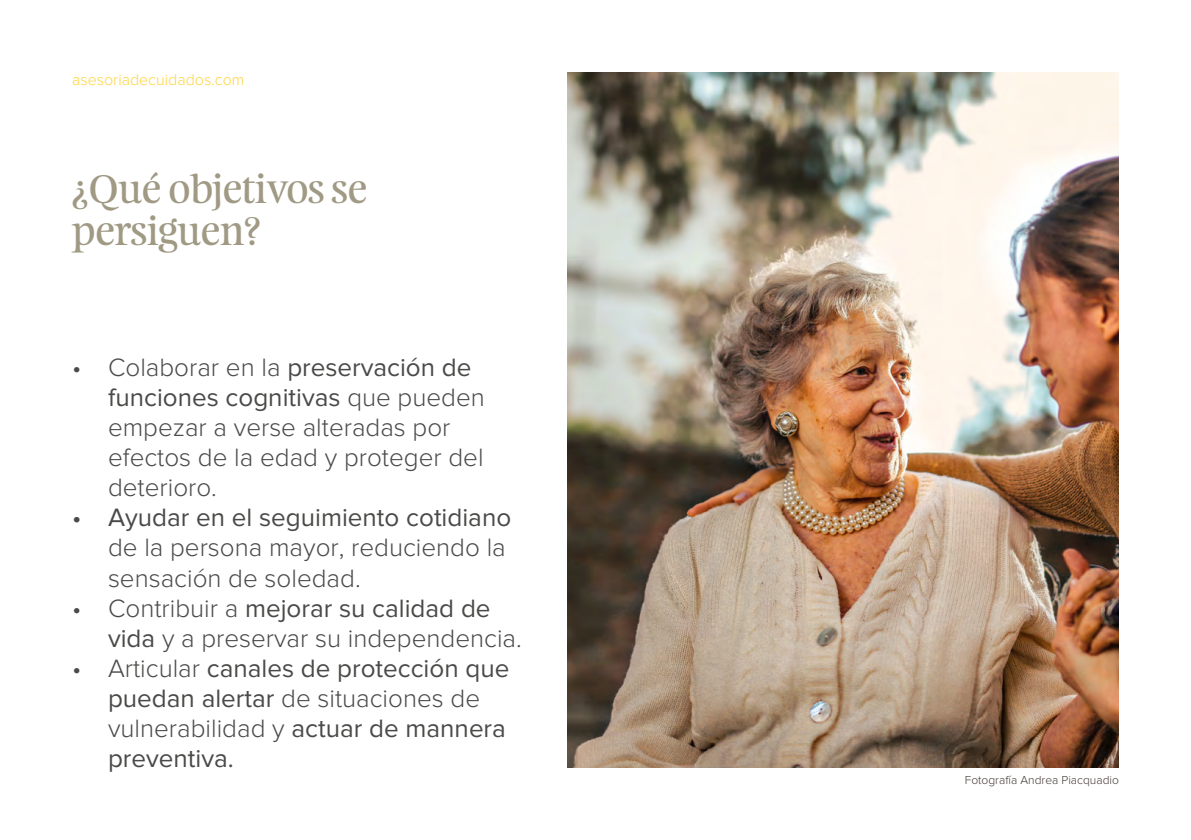
<style>
.page{position:relative;width:1191px;height:840px;background:#fff}
.page>*{position:absolute;margin:0;border:0;box-sizing:border-box;transform-origin:0 0}
.t1{font:36px/42px "Feijoa Display";color:#a09a84}
.t2{font:300 26px/30px "Proxima Nova";color:#4a4a49}
.t3{font:26px/30px "Proxima Nova";color:#4a4a49}
.t4{font:300 16px "Proxima Nova";color:#fed440}
.t5{font:300 12px "Proxima Nova";color:#453a36}
.s1{font-weight:400}
.s2{font-weight:300}
</style>
<div class="page">
<img style="left:567px;top:72px;width:552px;height:695px">
<p class="t4" style="left:72px;top:72px;width:174px">asesoriadecuidados.com</p>
<h1 class="t1" style="left:72px;top:169px;width:297px">¿Qué objetivos se persiguen?</h1>
<p class="t2" style="left:108px;top:353px;width:378px;text-indent:-36px">• Colaborar en la <span class="s1">preservación de funciones cognitivas</span> que pueden empezar a verse alteradas por efectos de la edad y proteger del deterioro.</p>
<p class="t3" style="left:72px;top:503px;width:441px">• Ayudar en el seguimiento cotidiano</p>
<p class="t2" style="left:108px;top:533px;width:399px">de la persona mayor, reduciendo la sensación de soledad.</p>
<p class="t2" style="left:108px;top:593px;width:415px;text-indent:-36px">• Contribuir a <span class="s1">mejorar su calidad de vida</span> y a preservar su independencia.</p>
<p class="t3" style="left:108px;top:653px;width:403px;text-indent:-36px"><span class="s2">• Articular</span> canales de protección que puedan alertar <span class="s2">de situaciones de vulnerabilidad y</span> actuar de mannera preventiva.</p>
<p class="t5" style="left:965px;top:774px;width:155px">Fotografía Andrea Piacquadio</p>
</div>
